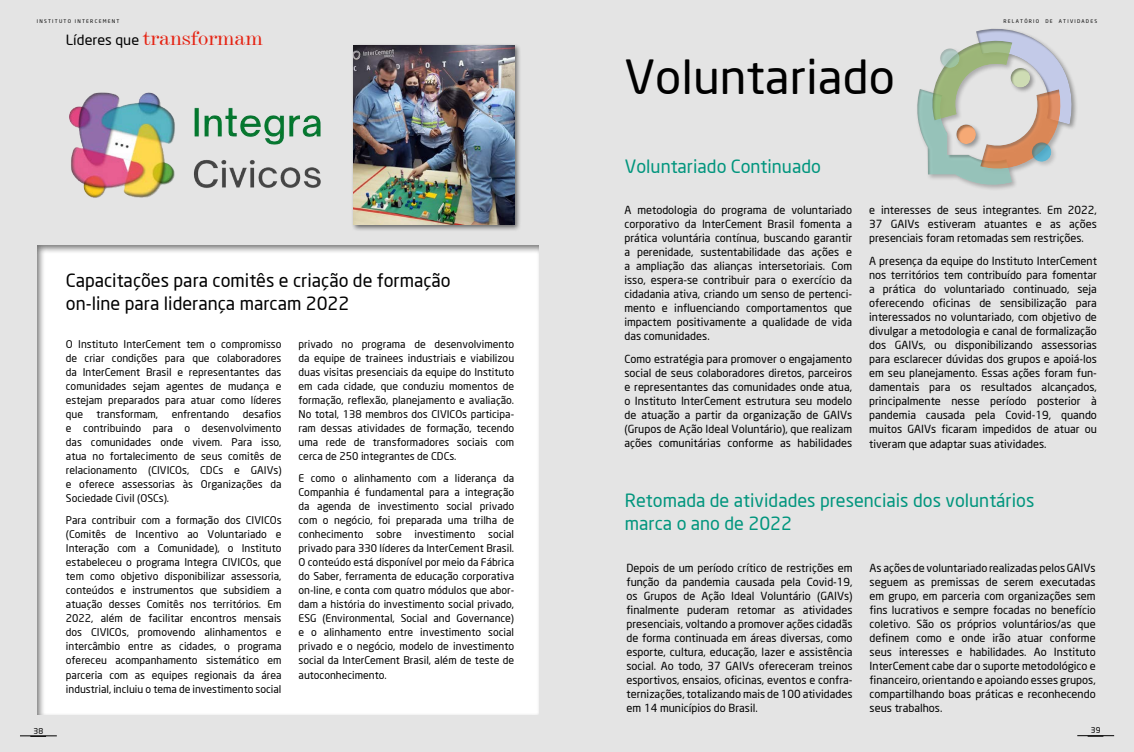
<style>
.page{position:relative;width:1134px;height:752px;background:#fff}
.page>*{position:absolute;margin:0;border:0;box-sizing:border-box;transform-origin:0 0}
.t1{font:46.1px "Neo Sans";color:#000;scale:1.04 1}
.t2{font:21.6px "De Vinne BT Text";color:#e42313;scale:1.04 1}
.t3{font:18px/23px "Neo Sans";color:#00957d}
.t4{font:18px/23px "Neo Sans";color:#000}
.t5{font:11px/14px "Neo Sans";color:#000;text-align:justify}
.t6{font:10.5px/14px "Neo Sans";color:#000;text-align:justify}
.t7{font:8px "Neo Sans";color:#000}
.t8{font:7px "Neo Sans";color:#000}
.t9{font:5px "Neo Sans";letter-spacing:.25em;color:#000}
.s1{font-family:"Neo Sans";font-size:13.8px;color:#000}
</style>
<div class="page">
<div style="left:0;top:0;width:1134px;height:751px;background:#e4e4e4"></div>
<div style="left:28px;top:238px;width:520px;height:477px;background:#000;opacity:.55"></div>
<hr style="left:1077px;top:735px;width:37px;height:1px;background:#000">
<svg style="left:1088px;top:735px;width:15px;height:1px"></svg>
<hr style="left:20px;top:735px;width:37px;height:1px;background:#000">
<svg style="left:30px;top:735px;width:16px;height:1px"></svg>
<div style="left:915px;top:27px;width:163px;height:164px;background:#000;opacity:.35"></div>
<div style="left:908px;top:83px;width:112px;height:103px;background:#e4e4e4"></div>
<svg style="left:916px;top:27px;width:162px;height:159px"></svg>
<div style="left:971px;top:83px;width:98px;height:87px;background:#000;opacity:.35"></div>
<div style="left:1001px;top:62px;width:38px;height:27px;background:#000;opacity:.35"></div>
<div style="left:931px;top:42px;width:37px;height:27px;background:#000;opacity:.35"></div>
<div style="left:1023px;top:135px;width:37px;height:28px;background:#000;opacity:.35"></div>
<img style="left:69px;top:92px;width:252px;height:106px">
<div style="left:351px;top:43px;width:171px;height:188px;background:#000;opacity:.55"></div>
<img style="left:354px;top:45px;width:160px;height:179px">
<p class="t9" style="left:37px;top:18px;width:84px">INSTITUTO INTERCEMENT</p>
<p class="t9" style="left:1003px;top:18px;width:95px">RELATÓRIO DE ATIVIDADES</p>
<h2 class="t2" style="left:66px;top:25px;width:191px"><span class="s1">Líderes que</span> transformam</h2>
<h3 class="t4" style="left:66px;top:269px;width:386px">Capacitações para comitês e criação de formação on-line para liderança marcam 2022</h3>
<p class="t6" style="left:66px;top:336px;width:217px">O Instituto InterCement tem o compromisso de criar condições para que colaboradores da InterCement Brasil e representantes das comunidades sejam agentes de mudança e estejam preparados para atuar como líderes que</p>
<p class="t6" style="left:66px;top:406px;width:217px;text-indent:177px">desafios e contribuindo para o desenvolvimento das comunidades onde vivem. Para isso, atua no fortalecimento de seus comitês de relacionamento (CIVICOs, CDCs e GAIVs) e oferece assessorias às Organizações da Sociedade Civil (OSCs).</p>
<p class="t6" style="left:66px;top:513px;width:217px">Para contribuir com a formação dos CIVICOs (Comitês de Incentivo ao Voluntariado e Interação com a Comunidade), o Instituto estabeleceu o programa Integra CIVICOs, que tem como objetivo disponibilizar assessoria, conteúdos e instrumentos que subsidiem a atuação desses Comitês nos territórios. Em 2022, além de facilitar encontros mensais dos CIVICOs, promovendo alinhamentos e intercâmbio entre as cidades, o programa ofereceu acompanhamento sistemático em parceria com as equipes regionais da área industrial, incluiu o tema de investimento social</p>
<p class="t6" style="left:97px;top:406px;width:63px">transformam,</p>
<p class="t6" style="left:172px;top:406px;width:59px">enfrentando</p>
<p class="t6" style="left:299px;top:336px;width:217px">privado no programa de desenvolvimento da equipe de trainees industriais e viabilizou duas visitas presenciais da equipe do Instituto em cada cidade, que conduziu momentos de formação, reflexão, planejamento e avaliação.<br>No total, 138 membros dos CIVICOs participa&shy;ram dessas atividades de formação, tecendo uma rede de transformadores sociais com cerca de 250 integrantes de CDCs.</p>
<p class="t6" style="left:299px;top:471px;width:217px">E como o alinhamento com a liderança da Companhia é fundamental para a integração da agenda de investimento social privado com o negócio, foi preparada uma trilha de conhecimento sobre investimento social privado para 330 líderes da InterCement Brasil.<br>O conteúdo está disponível por meio da Fábrica do Saber, ferramenta de educação corporativa on-line, e conta com quatro módulos que abor&shy;dam a história do investimento social privado, ESG (Environmental, Social and Governance) e o alinhamento entre investimento social privado e o negócio, modelo de investimento social da InterCement Brasil, além de teste de</p>
<p class="t6" style="left:299px;top:668px;width:90px">autoconhecimento.</p>
<h1 class="t1" style="left:624px;top:49px;width:262px">Voluntariado</h1>
<h3 class="t3" style="left:625px;top:155px;width:198px">Voluntariado Continuado</h3>
<p class="t5" style="left:624px;top:203px;width:229px">A metodologia do programa de voluntariado corporativo da InterCement Brasil fomenta a prática voluntária contínua, buscando garantir a perenidade, sustentabilidade das ações e a ampliação das alianças intersetoriais. Com isso, espera-se contribuir para o exercício da cidadania ativa, criando um senso de pertenci&shy;mento e influenciando comportamentos que impactem positivamente a qualidade de vida das comunidades.</p>
<p class="t5" style="left:624px;top:351px;width:229px">Como estratégia para promover o engajamento social de seus colaboradores diretos, parceiros e representantes das comunidades onde atua, o Instituto InterCement estrutura seu modelo de atuação a partir da organização de GAIVs (Grupos de Ação Ideal Voluntário), que realizam ações comunitárias conforme as habilidades</p>
<p class="t5" style="left:869px;top:203px;width:229px">e interesses de seus integrantes. Em 2022, 37 GAIVs estiveram atuantes e as ações presenciais foram retomadas sem restrições.</p>
<p class="t5" style="left:869px;top:253px;width:229px">A presença da equipe do Instituto InterCement nos territórios tem contribuído para fomentar a prática do voluntariado continuado, seja oferecendo oficinas de sensibilização para interessados no voluntariado, com objetivo de divulgar a metodologia e canal de formalização dos GAIVs, ou disponibilizando assessorias para esclarecer dúvidas dos grupos e apoiá-los em seu planejamento. Essas ações foram fun&shy;damentais para os resultados alcançados, principalmente nesse período posterior à pandemia causada pela Covid-19, quando muitos GAIVs ficaram impedidos de atuar ou</p>
<p class="t5" style="left:869px;top:436px;width:179px">tiveram que adaptar suas atividades.</p>
<h3 class="t3" style="left:625px;top:488px;width:411px">Retomada de atividades presenciais dos voluntários marca o ano de 2022</h3>
<p class="t5" style="left:626px;top:560px;width:228px">Depois de um período crítico de restrições em função da pandemia causada pela Covid-19, os Grupos de Ação Ideal Voluntário (GAIVs) finalmente puderam retomar as atividades presenciais, voltando a promover ações cidadãs de forma continuada em áreas diversas, como esporte, cultura, educação, lazer e assistência social. Ao todo, 37 GAIVs ofereceram treinos esportivos, ensaios, oficinas, eventos e confra&shy;ternizações, totalizando mais de 100 atividades em 14 municípios do Brasil.</p>
<p class="t5" style="left:870px;top:560px;width:228px">As ações de voluntariado realizadas pelos GAIVs seguem as premissas de serem executadas em grupo, em parceria com organizações sem fins lucrativos e sempre focadas no benefício coletivo. São os próprios voluntários/as que definem como e onde irão atuar conforme seus interesses e habilidades. Ao Instituto InterCement cabe dar o suporte metodológico e financeiro, orientando e apoiando esses grupos, compartilhando boas práticas e reconhecendo seus trabalhos.</p>
<p class="t7" style="left:34px;top:725px;width:11px">38</p>
<p class="t7" style="left:1091px;top:725px;width:11px">39</p>
<p class="t8" style="left:34px;top:725px;width:10px">38</p>
<p class="t8" style="left:1091px;top:725px;width:10px">39</p>
</div>
